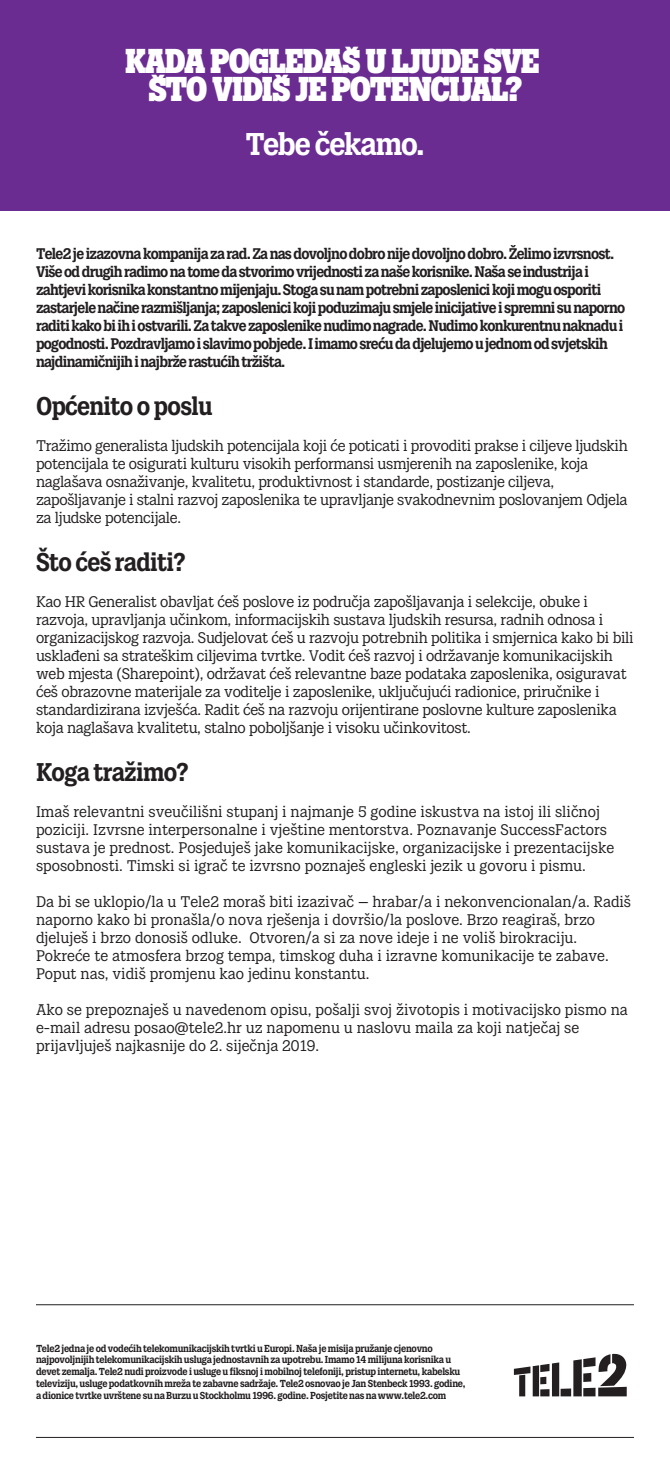
<style>
.page{position:relative;width:670px;height:1480px;background:#fff}
.page>*{position:absolute;margin:0;border:0;box-sizing:border-box;transform-origin:0 0}
.t1{font:800 34px/28px "Tele 2 Slab";letter-spacing:-.035em;color:#fff;text-align:center}
.t2{font:700 31px "Tele 2 Slab";letter-spacing:-.04em;color:#fff}
.t3{font:700 25.3px "Tele 2 Slab";letter-spacing:-.025em;color:#231f20}
.t4{font:15.2px/18px "Tele 2 Slab";letter-spacing:-.02em;color:#231f20}
.t5{font:15.2px/18px "Tele 2 Slab";color:#231f20}
.t6{font:700 15.2px/18px "Tele 2 Slab";letter-spacing:-.045em;color:#231f20}
.t7{font:700 10px/11.9px "Tele 2 Slab";letter-spacing:-.025em;color:#231f20}
</style>
<div class="page">
<div style="left:0;top:0;width:670px;height:210px;background:#6a2c91"></div>
<hr style="left:36px;top:1304px;width:598px;height:1px;background:#231f20">
<hr style="left:36px;top:1437px;width:598px;height:1px;background:#231f20">
<svg style="left:514px;top:1353px;width:113px;height:43px"></svg>
<h1 class="t1" style="left:125px;top:48px;width:416px">KADA POGLEDAŠ U LJUDE SVE<br>ŠTO VIDIŠ JE POTENCIJAL?</h1>
<h2 class="t2" style="left:246px;top:126px;width:181px">Tebe čekamo.</h2>
<p class="t6" style="left:36px;top:244px;width:591px">Tele2 je izazovna kompanija za rad. Za nas dovoljno dobro nije dovoljno dobro. Želimo izvrsnost.<br>Više od drugih radimo na tome da stvorimo vrijednosti za naše korisnike. Naša se industrija i zahtjevi korisnika konstantno mijenjaju. Stoga su nam potrebni zaposlenici koji mogu osporiti zastarjele načine razmišljanja; zaposlenici koji poduzimaju smjele inicijative i spremni su naporno raditi kako bi ih i ostvarili. Za takve zaposlenike nudimo nagrade. Nudimo konkurentnu naknadu i pogodnosti. Pozdravljamo i slavimo pobjede. I imamo sreću da djelujemo u jednom od svjetskih najdinamičnijih i najbrže rastućih tržišta.</p>
<h3 class="t3" style="left:36px;top:391px;width:178px">Općenito o poslu</h3>
<p class="t4" style="left:36px;top:436px;width:593px">Tražimo generalista ljudskih potencijala koji će poticati i provoditi prakse i ciljeve ljudskih potencijala te osigurati kulturu visokih performansi usmjerenih na zaposlenike, koja naglašava osnaživanje, kvalitetu, produktivnost i standarde, postizanje ciljeva, zapošljavanje i stalni razvoj zaposlenika te upravljanje svakodnevnim poslovanjem Odjela za ljudske potencijale.</p>
<h3 class="t3" style="left:36px;top:547px;width:151px">Što ćeš raditi?</h3>
<p class="t4" style="left:36px;top:592px;width:599px">Kao HR Generalist obavljat ćeš poslove iz područja zapošljavanja i selekcije, obuke i razvoja, upravljanja učinkom, informacijskih sustava ljudskih resursa, radnih odnosa i organizacijskog razvoja. Sudjelovat ćeš u razvoju potrebnih politika i smjernica kako bi bili usklađeni sa strateškim ciljevima tvrtke. Vodit ćeš razvoj i održavanje komunikacijskih web mjesta (Sharepoint), održavat ćeš relevantne baze podataka zaposlenika, osiguravat ćeš obrazovne materijale za voditelje i zaposlenike, uključujući radionice, priručnike i standardizirana izvješća. Radit ćeš na razvoju orijentirane poslovne kulture zaposlenika koja naglašava kvalitetu, stalno poboljšanje i visoku učinkovitost.</p>
<h3 class="t3" style="left:36px;top:757px;width:154px">Koga tražimo?</h3>
<p class="t5" style="left:36px;top:802px;width:580px">Imaš relevantni sveučilišni stupanj i najmanje 5 godine iskustva na istoj ili sličnoj poziciji. Izvrsne interpersonalne i vještine mentorstva. Poznavanje SuccessFactors sustava je prednost. Posjeduješ jake komunikacijske, organizacijske i prezentacijske sposobnosti. Timski si igrač te izvrsno poznaješ engleski jezik u govoru i pismu.</p>
<p class="t5" style="left:36px;top:892px;width:597px">Da bi se uklopio/la u Tele2 moraš biti izazivač – hrabar/a i nekonvencionalan/a. Radiš naporno kako bi pronašla/o nova rješenja i dovršio/la poslove. Brzo reagiraš, brzo djeluješ i brzo donosiš odluke. Otvoren/a si za nove ideje i ne voliš birokraciju.<br>Pokreće te atmosfera brzog tempa, timskog duha i izravne komunikacije te zabave.<br>Poput nas, vidiš promjenu kao jedinu konstantu.</p>
<p class="t5" style="left:36px;top:1000px;width:593px">Ako se prepoznaješ u navedenom opisu, pošalji svoj životopis i motivacijsko pismo na e-mail adresu posao@tele2.hr uz napomenu u naslovu maila za koji natječaj se prijavljuješ najkasnije do 2. siječnja 2019.</p>
<p class="t7" style="left:36px;top:1342px;width:431px">Tele2 jedna je od vodećih telekomunikacijskih tvrtki u Europi. Naša je misija pružanje cjenovno najpovoljnijih telekomunikacijskih usluga jednostavnih za upotrebu. Imamo 14 milijuna korisnika u devet zemalja. Tele2 nudi proizvode i usluge u fiksnoj i mobilnoj telefoniji, pristup internetu, kabelsku televiziju, usluge podatkovnih mreža te zabavne sadržaje. Tele2 osnovao je Jan Stenbeck 1993. godine, a dionice tvrtke uvrštene su na Burzu u Stockholmu 1996. godine. Posjetite nas na www.tele2.com</p>
</div>
